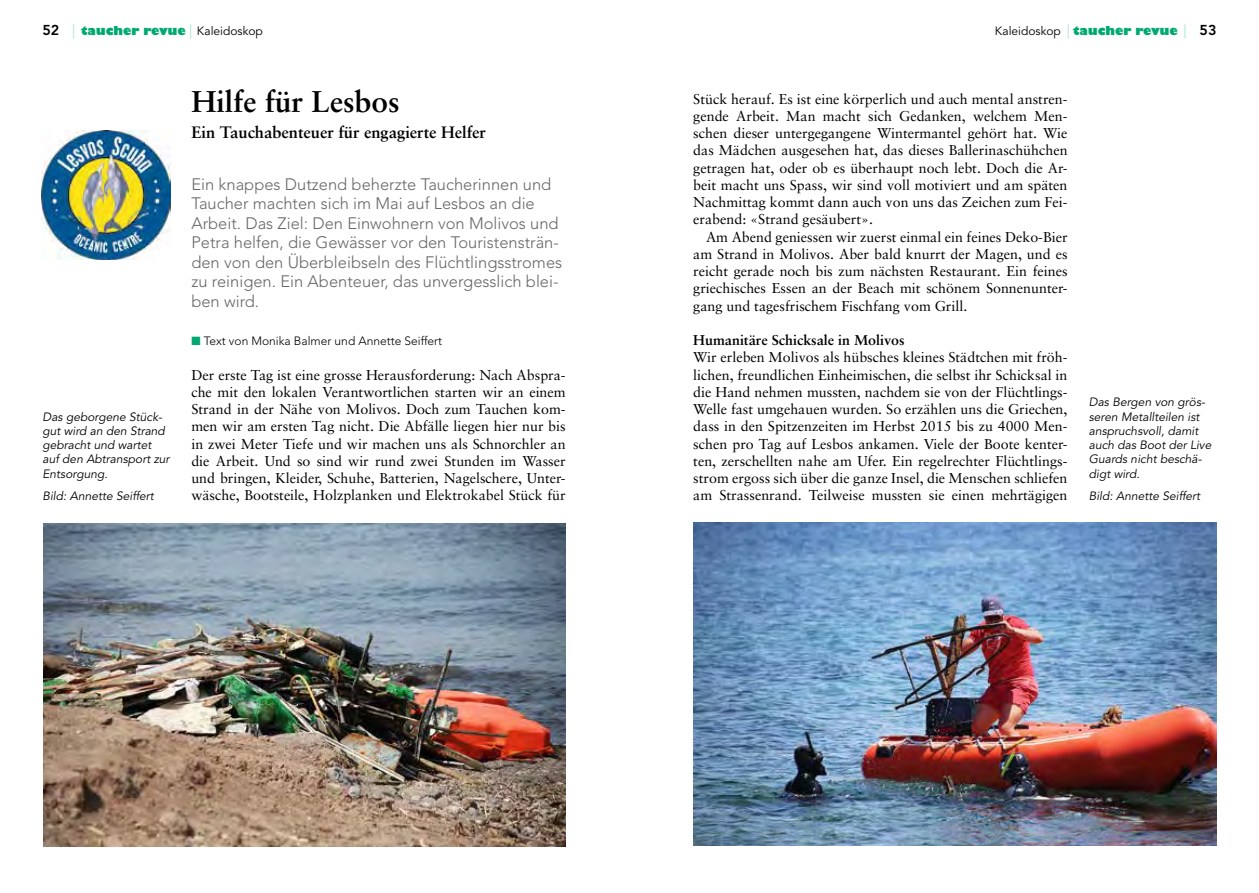
<style>
.page{position:relative;width:1259px;height:893px;background:#fff}
.page>*{position:absolute;margin:0;border:0;box-sizing:border-box;transform-origin:0 0}
.t1{font:700 30px "Sabon";color:#000}
.t2{font:300 16.5px/19.5px "Avenir";color:#676767}
.t3{font:700 16.5px "Sabon";color:#000}
.t4{font:14.25px/17.2px "Sabon";color:#000;text-align:justify}
.t5{font:700 14.25px "Sabon";color:#000}
.t6{font:italic 12px/14.2px "Avenir";color:#000}
.t7{font:800 12px "Gill Sans";color:#00a872}
.t8{font:300 12px "Avenir";color:#000}
.s1{font-family:"Avenir";font-size:14.25px;color:#000}
.s2{font-family:"Avenir";font-weight:400;font-size:14.25px;color:#a3e8c8}
.s3{font-family:"Avenir";font-weight:400;color:#000}
.s4{color:#00a872}
</style>
<div class="page">
<img style="left:42px;top:130px;width:129px;height:130px">
<img style="left:43px;top:523px;width:523px;height:323px">
<img style="left:693px;top:522px;width:523px;height:323px">
<p class="t7" style="left:43px;top:23px;width:222px"><span class="s1">52</span> <span class="s2">|</span> taucher revue <span class="s2">|</span> <span class="s3">Kaleidoskop</span></p>
<p class="t6" style="left:43px;top:410px;width:128px">Das geborgene Stück&shy;gut wird an den Strand gebracht und wartet auf den Abtransport zur<br>Entsorgung.</p>
<p class="t6" style="left:43px;top:489px;width:113px">Bild: Annette Seiffert</p>
<h1 class="t1" style="left:191px;top:83px;width:210px">Hilfe für Lesbos</h1>
<p class="t3" style="left:191px;top:122px;width:296px">Ein Tauchabenteuer für engagierte Helfer</p>
<p class="t2" style="left:191px;top:174px;width:372px">Ein knappes Dutzend beherzte Taucherinnen und Taucher machten sich im Mai auf Lesbos an die Arbeit. Das Ziel: Den Einwohnern von Molivos und Petra helfen, die Gewässer vor den Touristensträn&shy;den von den Überbleibseln des Flüchtlingsstromes zu reinigen. Ein Abenteuer, das unvergesslich blei&shy;ben wird.</p>
<p class="t8" style="left:191px;top:334px;width:252px"><span class="s4">■</span> Text von Monika Balmer und Annette Seiffert</p>
<p class="t4" style="left:191px;top:366px;width:376px">Der erste Tag ist eine grosse Herausforderung: Nach Abspra&shy;che mit den lokalen Verantwortlichen starten wir an einem Strand in der Nähe von Molivos. Doch zum Tauchen kom&shy;men wir am ersten Tag nicht. Die Abfälle liegen hier nur bis in zwei Meter Tiefe und wir machen uns als Schnorchler an die Arbeit. Und so sind wir rund zwei Stunden im Wasser und bringen, Kleider, Schuhe, Batterien, Nagelschere, Unter&shy;wäsche, Bootsteile, Holzplanken und Elektrokabel Stück für</p>
<p class="t7" style="left:995px;top:23px;width:223px"><span class="s3">Kaleidoskop</span> <span class="s2">|</span> taucher revue <span class="s2">|</span> <span class="s1">53</span></p>
<p class="t4" style="left:693px;top:90px;width:376px">Stück herauf. Es ist eine körperlich und auch mental anstren&shy;gende Arbeit. Man macht sich Gedanken, welchem Men&shy;schen dieser untergegangene Wintermantel gehört hat. Wie das Mädchen ausgesehen hat, das dieses Ballerinaschühchen getragen hat, oder ob es überhaupt noch lebt. Doch die Ar&shy;beit macht uns Spass, wir sind voll motiviert und am späten Nachmittag kommt dann auch von uns das Zeichen zum Fei&shy;erabend: «Strand gesäubert».</p>
<p class="t4" style="left:693px;top:228px;width:376px;text-indent:13px">Am Abend geniessen wir zuerst einmal ein feines Deko-Bier am Strand in Molivos. Aber bald knurrt der Magen, und es reicht gerade noch bis zum nächsten Restaurant. Ein feines griechisches Essen an der Beach mit schönem Sonnenunter&shy;gang und tagesfrischem Fischfang vom Grill.</p>
<p class="t5" style="left:693px;top:331px;width:213px">Humanitäre Schicksale in Molivos</p>
<p class="t4" style="left:693px;top:349px;width:376px">Wir erleben Molivos als hübsches kleines Städtchen mit fröh&shy;lichen, freundlichen Einheimischen, die selbst ihr Schicksal in die Hand nehmen mussten, nachdem sie von der Flüchtlings-Welle fast umgehauen wurden. So erzählen uns die Griechen, dass in den Spitzenzeiten im Herbst 2015 bis zu 4000 Men&shy;schen pro Tag auf Lesbos ankamen. Viele der Boote kenter&shy;ten, zerschellten nahe am Ufer. Ein regelrechter Flüchtlings&shy;strom ergoss sich über die ganze Insel, die Menschen schliefen am Strassenrand. Teilweise mussten sie einen mehrtägigen</p>
<p class="t6" style="left:1089px;top:395px;width:124px">Das Bergen von grös&shy;seren Metallteilen ist anspruchsvoll, damit auch das Boot der Live<br>Guards nicht beschä&shy;digt wird.</p>
<p class="t6" style="left:1089px;top:489px;width:113px">Bild: Annette Seiffert</p>
</div>
